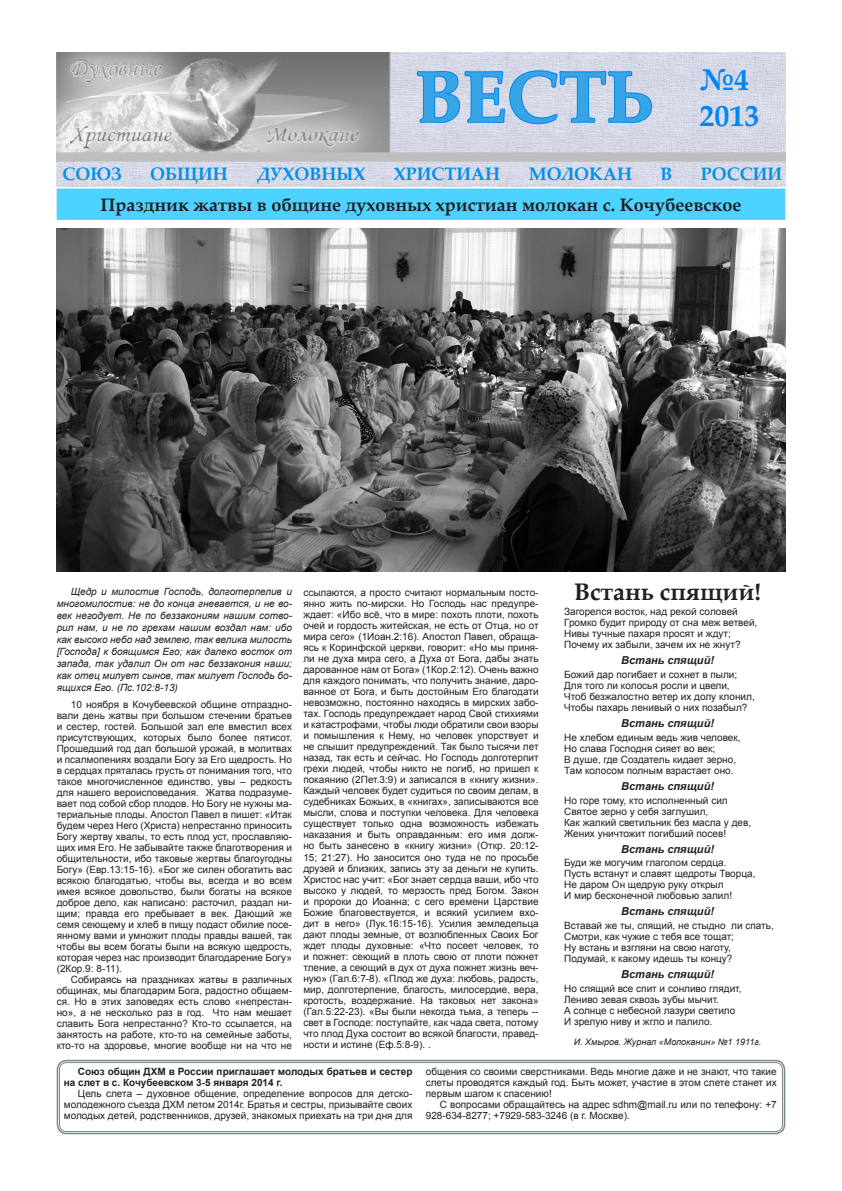
<style>
.page{position:relative;width:842px;height:1191px;background:#fff}
.page>*{position:absolute;margin:0;border:0;box-sizing:border-box;transform-origin:0 0}
.t1{font:700 72px "Palatino Linotype";color:#36a4e6}
.t2{font:700 30px "Palatino Linotype";color:#0085f0}
.Заголовок_1{font:700 24px "Book Antiqua";color:#231f20}
.Заголовок_2{font:700 18px "Book Antiqua";color:#231f20}
.t3{font:700 18px "Palatino Linotype";color:#0090e7}
.Заголовок_4{font:italic 700 11px "Arial";color:#231f20}
.Текст{font:10px/11px "Arial";color:#231f20;text-align:justify}
.Эпиграф{font:italic 10px/12px "Arial";color:#231f20;text-align:justify}
.Текст-2{font:700 10px/11px "Arial";color:#231f20}
.Автор{font:italic 9px "Arial";color:#231f20}
</style>
<div class="page">
<div style="left:57px;top:189px;width:728px;height:31px;background:#4dd3ff"></div>
<img style="left:57px;top:52px;width:728px;height:135px">
<svg style="left:416px;top:52px;width:237px;height:168px"></svg>
<img style="left:57px;top:228px;width:728px;height:344px">
<div style="left:57px;top:1059px;width:728px;height:75px;border:2px solid #7a858c;border-radius:9px"></div>
<div style="left:59px;top:1062px;width:724px;height:69px;border:1px solid #7a858c;border-radius:7px"></div>
<p class="t1" style="left:416px;top:46px;width:241px">ВЕСТЬ</p>
<p class="t2" style="left:699px;top:58px;width:51px">№4</p>
<p class="t2" style="left:699px;top:94px;width:61px">2013</p>
<p class="t3" style="left:62px;top:161px;width:61px">СОЮЗ</p>
<p class="t3" style="left:150px;top:161px;width:79px">ОБЩИН</p>
<p class="t3" style="left:256px;top:161px;width:111px">ДУХОВНЫХ</p>
<p class="t3" style="left:394px;top:161px;width:108px">ХРИСТИАН</p>
<p class="t3" style="left:529px;top:161px;width:105px">МОЛОКАН</p>
<p class="t3" style="left:660px;top:161px;width:13px">В</p>
<p class="t3" style="left:701px;top:161px;width:83px">РОССИИ</p>
<p class="Заголовок_2" style="left:101px;top:192px;width:642px">Праздник жатвы в общине духовных христиан молокан с. Кочубеевское</p>
<p class="Эпиграф" style="left:57px;top:585px;width:237px;text-indent:14px">Щедр и милостив Господь, долготерпелив и многомилостив: не до конца гневается, и не во&shy;век негодует. Не по беззакониям нашим сотво&shy;рил нам, и не по грехам нашим воздал нам: ибо как высоко небо над землею, так велика милость [Господа] к боящимся Его; как далеко восток от запада, так удалил Он от нас беззакония наши; как отец милует сынов, так милует Господь бо&shy;ящихся Его. (Пс.102:8-13)</p>
<p class="Текст" style="left:57px;top:699px;width:237px;text-indent:14px">10 ноября в Кочубеевской общине отпраздно&shy;вали день жатвы при большом стечении братьев и сестер, гостей. Большой зал еле вместил всех присутствующих, которых было более пятисот.<br>Прошедший год дал большой урожай, в молитвах и псалмопениях воздали Богу за Его щедрость. Но в сердцах пряталась грусть от понимания того, что такое многочисленное единство, увы – редкость для нашего вероисповедания. Жатва подразуме&shy;вает под собой сбор плодов. Но Богу не нужны ма&shy;териальные плоды. Апостол Павел в пишет: «Итак будем через Него (Христа) непрестанно приносить Богу жертву хвалы, то есть плод уст, прославляю&shy;щих имя Его. Не забывайте также благотворения и общительности, ибо таковые жертвы благоугодны Богу» (Евр.13:15-16). «Бог же силен обогатить вас всякою благодатью, чтобы вы, всегда и во всем имея всякое довольство, были богаты на всякое доброе дело, как написано: расточил, раздал ни&shy;щим; правда его пребывает в век. Дающий же семя сеющему и хлеб в пищу подаст обилие посе&shy;янному вами и умножит плоды правды вашей, так чтобы вы всем богаты были на всякую щедрость, которая через нас производит благодарение Богу» (2Кор.9: 8-11).</p>
<p class="Текст" style="left:57px;top:974px;width:237px;text-indent:14px">Собираясь на праздниках жатвы в различных общинах, мы благодарим Бога, радостно общаем&shy;ся. Но в этих заповедях есть слово «непрестан&shy;но», а не несколько раз в год. Что нам мешает славить Бога непрестанно? Кто-то ссылается, на занятость на работе, кто-то на семейные заботы, кто-то на здоровье, многие вообще ни на что не</p>
<p class="Текст" style="left:303px;top:587px;width:237px">ссылаются, а просто считают нормальным посто&shy;янно жить по-мирски. Но Господь нас предупре&shy;ждает: «Ибо всё, что в мире: похоть плоти, похоть очей и гордость житейская, не есть от Отца, но от мира сего» (1Иоан.2:16). Апостол Павел, обраща&shy;ясь к Коринфской церкви, говорит: «Но мы приня&shy;ли не духа мира сего, а Духа от Бога, дабы знать дарованное нам от Бога» (1Кор.2:12). Очень важно для каждого понимать, что получить знание, даро&shy;ванное от Бога, и быть достойным Его благодати невозможно, постоянно находясь в мирских забо&shy;тах. Господь предупреждает народ Свой стихиями и катастрофами, чтобы люди обратили свои взоры и помышления к Нему, но человек упорствует и не слышит предупреждений. Так было тысячи лет назад, так есть и сейчас. Но Господь долготерпит грехи людей, чтобы никто не погиб, но пришел к покаянию (2Пет.3:9) и записался в «книгу жизни».<br>Каждый человек будет судиться по своим делам, в судебниках Божьих, в «книгах», записываются все мысли, слова и поступки человека. Для человека существует только одна возможность избежать наказания и быть оправданным: его имя долж&shy;но быть занесено в «книгу жизни» (Откр. 20:12- 15; 21:27). Но заносится оно туда не по просьбе друзей и близких, запись эту за деньги не купить.<br>Христос нас учит: «Бог знает сердца ваши, ибо что высоко у людей, то мерзость пред Богом. Закон и пророки до Иоанна; с сего времени Царствие Божие благовествуется, и всякий усилием вхо&shy;дит в него» (Лук.16:15-16). Усилия земледельца дают плоды земные, от возлюбленных Своих Бог ждет плоды духовные: «Что посеет человек, то и пожнет: сеющий в плоть свою от плоти пожнет тление, а сеющий в дух от духа пожнет жизнь веч&shy;ную» (Гал.6:7-8). «Плод же духа: любовь, радость, мир, долготерпение, благость, милосердие, вера, кротость, воздержание. На таковых нет закона» (Гал.5:22-23). «Вы были некогда тьма, а теперь -- свет в Господе: поступайте, как чада света, потому что плод Духа состоит во всякой благости, правед&shy;ности и истине (Еф.5:8-9). .</p>
<p class="Заголовок_1" style="left:574px;top:575px;width:188px">Встань спящий!</p>
<p class="Текст" style="left:564px;top:606px;width:175px">Загорелся восток, над рекой соловей</p>
<p class="Текст" style="left:564px;top:617px;width:195px">Громко будит природу от сна меж ветвей,</p>
<p class="Текст" style="left:564px;top:628px;width:168px">Нивы тучные пахаря просят и ждут;</p>
<p class="Текст" style="left:564px;top:639px;width:178px">Почему их забыли, зачем их не жнут?</p>
<p class="Заголовок_4" style="left:621px;top:653px;width:94px">Встань спящий!</p>
<p class="Текст" style="left:564px;top:669px;width:175px">Божий дар погибает и сохнет в пыли;</p>
<p class="Текст" style="left:564px;top:680px;width:167px">Для того ли колосья росли и цвели,</p>
<p class="Текст" style="left:564px;top:691px;width:192px">Чтоб безжалостно ветер их долу клонил,</p>
<p class="Текст" style="left:564px;top:702px;width:185px">Чтобы пахарь ленивый о них позабыл?</p>
<p class="Заголовок_4" style="left:621px;top:716px;width:94px">Встань спящий!</p>
<p class="Текст" style="left:564px;top:731px;width:178px">Не хлебом единым ведь жив человек,</p>
<p class="Текст" style="left:564px;top:742px;width:153px">Но слава Господня сияет во век;</p>
<p class="Текст" style="left:564px;top:753px;width:173px">В душе, где Создатель кидает зерно,</p>
<p class="Текст" style="left:564px;top:764px;width:171px">Там колосом полным взрастает оно.</p>
<p class="Заголовок_4" style="left:621px;top:778px;width:94px">Встань спящий!</p>
<p class="Текст" style="left:564px;top:794px;width:165px">Но горе тому, кто исполненный сил</p>
<p class="Текст" style="left:564px;top:805px;width:146px">Святое зерно у себя заглушил,</p>
<p class="Текст" style="left:564px;top:816px;width:189px">Как жалкий светильник без масла у дев,</p>
<p class="Текст" style="left:564px;top:827px;width:163px">Жених уничтожит погибший посев!</p>
<p class="Заголовок_4" style="left:621px;top:841px;width:94px">Встань спящий!</p>
<p class="Текст" style="left:564px;top:857px;width:164px">Буди же могучим глаголом сердца.</p>
<p class="Текст" style="left:564px;top:868px;width:193px">Пусть встанут и славят щедроты Творца,</p>
<p class="Текст" style="left:564px;top:879px;width:161px">Не даром Он щедрую руку открыл</p>
<p class="Текст" style="left:564px;top:890px;width:169px">И мир бесконечной любовью залил!</p>
<p class="Заголовок_4" style="left:621px;top:904px;width:94px">Встань спящий!</p>
<p class="Текст" style="left:564px;top:920px;width:211px">Вставай же ты, спящий, не стыдно ли спать,</p>
<p class="Текст" style="left:564px;top:931px;width:171px">Смотри, как чужие с тебя все тощат;</p>
<p class="Текст" style="left:564px;top:942px;width:168px">Ну встань и взгляни на свою наготу,</p>
<p class="Текст" style="left:564px;top:953px;width:170px">Подумай, к какому идешь ты концу?</p>
<p class="Заголовок_4" style="left:621px;top:967px;width:94px">Встань спящий!</p>
<p class="Текст" style="left:564px;top:983px;width:179px">Но спящий все спит и сонливо глядит,</p>
<p class="Текст" style="left:564px;top:994px;width:156px">Лениво зевая сквозь зубы мычит.</p>
<p class="Текст" style="left:564px;top:1005px;width:173px">А солнце с небесной лазури светило</p>
<p class="Текст" style="left:564px;top:1016px;width:150px">И зрелую ниву и жгло и палило.</p>
<p class="Автор" style="left:574px;top:1035px;width:189px">И. Хмыров. Журнал «Молоканин» №1 1911г.</p>
<p class="Текст-2" style="left:64px;top:1066px;width:350px;text-indent:14px">Союз общин ДХМ в России приглашает молодых братьев и сестер на слет в с. Кочубеевском 3-5 января 2014 г.</p>
<p class="Текст" style="left:64px;top:1088px;width:350px;text-indent:14px">Цель слета – духовное общение, определение вопросов для детско&shy;молодежного съезда ДХМ летом 2014г. Братья и сестры, призывайте своих молодых детей, родственников, друзей, знакомых приехать на три дня для</p>
<p class="Текст" style="left:426px;top:1065px;width:352px">общения со своими сверстниками. Ведь многие даже и не знают, что такие слеты проводятся каждый год. Быть может, участие в этом слете станет их первым шагом к спасению!</p>
<p class="Текст" style="left:426px;top:1098px;width:352px;text-indent:14px">С вопросами обращайтесь на адрес sdhm@mail.ru или по телефону: +7<br>928-634-8277; +7929-583-3246 (в г. Москве).</p>
</div>
